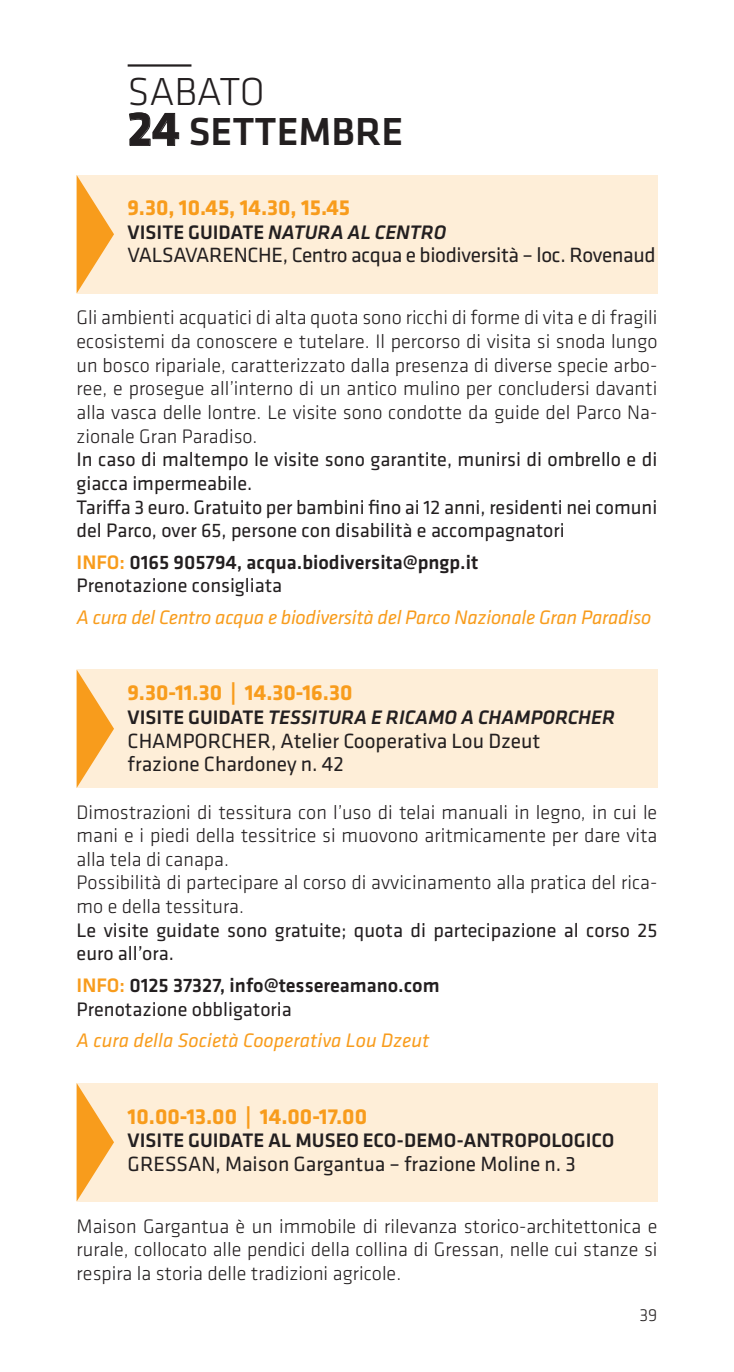
<style>
.page{position:relative;width:734px;height:1372px;background:#fff}
.page>*{position:absolute;margin:0;border:0;box-sizing:border-box;transform-origin:0 0}
.t1{font:500 40.5px/40.5px "Klavika";color:#231f20}
.t2{font:700 22.5px "Klavika";color:#f89c1c}
.t3{font:21.38px/23.6px "Klavika";color:#231f20}
.t4{font:300 20.25px/23.6px "Klavika";color:#231f20;text-align:justify}
.t5{font:20.25px/23.6px "Klavika";color:#231f20}
.t6{font:500 20.25px/23.6px "Klavika";color:#231f20}
.t7{font:italic 20.25px "Klavika";letter-spacing:-.015em;color:#f89c1c}
.t8{font:italic 500 20.25px "Klavika";color:#231f20}
.t9{font:300 18px "Klavika";color:#231f20}
.s1{font-weight:300}
.s2{font-weight:700;font-size:49.5px}
.s3{font-style:normal}
.s4{color:#f89c1c}
.s5{font-weight:400}
</style>
<div class="page">
<div style="left:77px;top:1082px;width:580px;height:119px;background:#feeed8"></div>
<svg style="left:77px;top:1082px;width:37px;height:119px"></svg>
<div style="left:77px;top:175px;width:580px;height:118px;background:#feeed8"></div>
<svg style="left:77px;top:175px;width:37px;height:118px"></svg>
<div style="left:77px;top:669px;width:580px;height:119px;background:#feeed8"></div>
<svg style="left:77px;top:670px;width:37px;height:118px"></svg>
<hr style="left:128px;top:64px;width:63px;height:3px;background:#231f20">
<h1 class="t1" style="left:128px;top:72px;width:277px"><span class="s1">SABATO<br></span><span class="s2">24</span> SETTEMBRE</h1>
<p class="t2" style="left:128px;top:195px;width:224px">9.30, 10.45, 14.30, 15.45</p>
<p class="t8" style="left:128px;top:221px;width:320px"><span class="s3">VISITE GUIDATE</span> NATURA AL CENTRO</p>
<p class="t3" style="left:128px;top:244px;width:529px">VALSAVARENCHE, Centro acqua e biodiversità – loc. Rovenaud</p>
<p class="t4" style="left:77px;top:306px;width:582px">Gli ambienti acquatici di alta quota sono ricchi di forme di vita e di fragili ecosistemi da conoscere e tutelare. Il percorso di visita si snoda lungo un bosco ripariale, caratterizzato dalla presenza di diverse specie arbo&shy;ree, e prosegue all’interno di un antico mulino per concludersi davanti alla vasca delle lontre. Le visite sono condotte da guide del Parco Na&shy;zionale Gran Paradiso.</p>
<p class="t5" style="left:77px;top:448px;width:582px">In caso di maltempo le visite sono garantite, munirsi di ombrello e di giacca impermeabile.<br>Tariffa 3 euro. Gratuito per bambini fino ai 12 anni, residenti nei comuni del Parco, over 65, persone con disabilità e accompagnatori</p>
<p class="t6" style="left:77px;top:550px;width:403px"><span class="s4">INFO:</span> 0165 905794, acqua.biodiversita@pngp.it<br><span class="s5">Prenotazione consigliata</span></p>
<p class="t7" style="left:77px;top:606px;width:576px">A cura del Centro acqua e biodiversità del Parco Nazionale Gran Paradiso</p>
<p class="t2" style="left:128px;top:680px;width:226px">9.30-11.30 | 14.30-16.30</p>
<p class="t8" style="left:128px;top:706px;width:489px"><span class="s3">VISITE GUIDATE</span> TESSITURA E RICAMO A CHAMPORCHER</p>
<p class="t3" style="left:128px;top:729px;width:414px">CHAMPORCHER, Atelier Cooperativa Lou Dzeut frazione Chardoney n. 42</p>
<p class="t4" style="left:77px;top:800px;width:582px;text-align:left">Dimostrazioni di tessitura con l’uso di telai manuali in legno, in cui le mani e i piedi della tessitrice si muovono aritmicamente per dare vita alla tela di canapa.<br>Possibilità di partecipare al corso di avvicinamento alla pratica del rica&shy;mo e della tessitura.</p>
<p class="t5" style="left:77px;top:918px;width:582px">Le visite guidate sono gratuite; quota di partecipazione al corso 25 euro all’ora.</p>
<p class="t6" style="left:77px;top:973px;width:364px"><span class="s4">INFO:</span> 0125 37327, info@tessereamano.com<br><span class="s5">Prenotazione obbligatoria</span></p>
<p class="t7" style="left:77px;top:1029px;width:354px">A cura della Società Cooperativa Lou Dzeut</p>
<p class="t2" style="left:128px;top:1103px;width:241px">10.00-13.00 | 14.00-17.00</p>
<p class="t6" style="left:128px;top:1128px;width:488px">VISITE GUIDATE AL MUSEO ECO-DEMO-ANTROPOLOGICO</p>
<p class="t3" style="left:128px;top:1152px;width:449px">GRESSAN, Maison Gargantua – frazione Moline n. 3</p>
<p class="t4" style="left:77px;top:1214px;width:582px">Maison Gargantua è un immobile di rilevanza storico-architettonica e rurale, collocato alle pendici della collina di Gressan, nelle cui stanze si respira la storia delle tradizioni agricole.</p>
<p class="t9" style="left:639px;top:1304px;width:19px">39</p>
</div>
